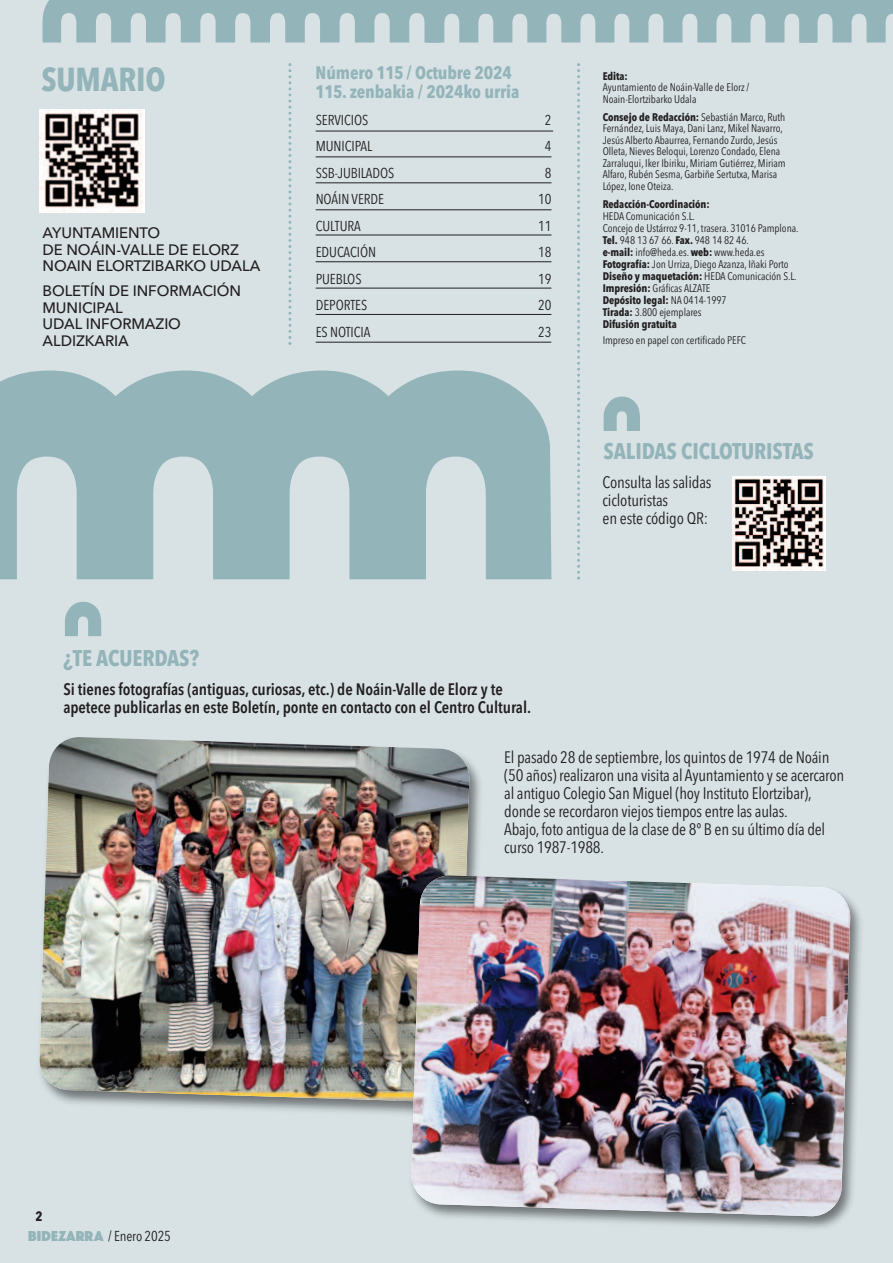
<style>
.page{position:relative;width:893px;height:1263px;background:#d8e2e4}
.page>*{position:absolute;margin:0;border:0;box-sizing:border-box;transform-origin:0 0}
.t1{font:700 33px "Avenir Next Condensed";letter-spacing:-.005em;color:#93b4b9}
.t2{font:700 22.5px "Avenir Next Condensed";letter-spacing:-.005em;color:#93b4b9}
.t3{font:700 18px/19.5px "Avenir Next Condensed";letter-spacing:-.01em;color:#93b4b9}
.t4{font:16.5px/18px "Avenir Next Condensed";letter-spacing:-.015em;color:#231f20}
.t5{font:600 16.5px/18px "Avenir Next Condensed";letter-spacing:-.005em;color:#231f20}
.t6{font:500 15px/16.5px "Avenir Next";letter-spacing:-.005em;color:#231f20}
.t7{font:14.25px/26.5px "Avenir Next Condensed";letter-spacing:-.005em;color:#231f20}
.t8{font:700 13.5px "Avenir Next Condensed";color:#231f20}
.t9{font:10.95px/12px "Avenir Next Condensed";letter-spacing:-.005em;color:#231f20}
.t10{font:700 10.95px "Avenir Next Condensed";letter-spacing:-.005em;color:#231f20}
.s1{font-weight:700}
.s2{font-family:"Phosphate Solid";font-size:15px;color:#93b4b9}
</style>
<div class="page">
<img style="left:39px;top:110px;width:106px;height:102px">
<hr style="left:316px;top:131px;width:237px;height:1px;background:#231f20">
<hr style="left:316px;top:157px;width:235px;height:1px;background:#231f20">
<hr style="left:316px;top:183px;width:235px;height:1px;background:#231f20">
<hr style="left:316px;top:210px;width:235px;height:1px;background:#231f20">
<hr style="left:316px;top:235px;width:235px;height:1px;background:#231f20">
<hr style="left:316px;top:261px;width:235px;height:1px;background:#231f20">
<hr style="left:316px;top:288px;width:235px;height:1px;background:#231f20">
<img style="left:68px;top:762px;width:412px;height:352px">
<img style="left:39px;top:737px;width:431px;height:365px">
<img style="left:732px;top:476px;width:93px;height:95px">
<svg style="left:43px;top:0;width:850px;height:43px"></svg>
<svg style="left:65px;top:602px;width:36px;height:34px"></svg>
<svg style="left:604px;top:397px;width:36px;height:34px"></svg>
<svg style="left:0;top:370px;width:551px;height:209px;fill:#93b4b9"></svg>
<svg style="left:577px;top:63px;width:3px;height:517px"></svg>
<svg style="left:288px;top:63px;width:3px;height:282px"></svg>
<hr style="left:316px;top:314px;width:235px;height:1px;background:#231f20">
<hr style="left:316px;top:342px;width:235px;height:1px;background:#231f20">
<img style="left:403px;top:868px;width:458px;height:361px">
<img style="left:411px;top:875px;width:440px;height:342px">
<h1 class="t1" style="left:41px;top:59px;width:126px">SUMARIO</h1>
<h3 class="t6" style="left:42px;top:224px;width:219px">AYUNTAMIENTO<br>DE NOÁIN-VALLE DE ELORZ<br>NOAIN ELORTZIBARKO UDALA</h3>
<h3 class="t6" style="left:42px;top:282px;width:200px">BOLETÍN DE INFORMACIÓN<br>MUNICIPAL<br>UDAL INFORMAZIO<br>ALDIZKARIA</h3>
<h2 class="t2" style="left:63px;top:645px;width:137px">¿TE ACUERDAS?</h2>
<h3 class="t3" style="left:316px;top:63px;width:205px">Número 115 / Octubre 2024<br>115. zenbakia / 2024ko urria</h3>
<h3 class="t7" style="left:316px;top:106px;width:80px">SERVICIOS<br>MUNICIPAL<br>SSB-JUBILADOS<br>NOÁIN VERDE<br>CULTURA<br>EDUCACIÓN<br>PUEBLOS<br>DEPORTES<br>ES NOTICIA</h3>
<h3 class="t7" style="left:538px;top:106px;width:15px;text-align:center">2<br>4<br>8<br>10<br>11<br>18<br>19<br>20<br>23</h3>
<p class="t10" style="left:603px;top:70px;width:27px">Edita:</p>
<p class="t9" style="left:603px;top:81px;width:148px;line-height:11.2px">Ayuntamiento de Noáin-Valle de Elorz /<br>Noain-Elortzibarko Udala</p>
<p class="t9" style="left:603px;top:110px;width:184px;line-height:11.6px"><span class="s1">Consejo de Redacción:</span> Sebastián Marco, Ruth Fernández,Luis Maya, Dani Lanz, Mikel Navarro, Jesús Alberto Abaurrea,Fernando Zurdo,Jesús Olleta, Nieves Beloqui,Lorenzo Condado, Elena Zarraluqui, Iker Ibiriku, Miriam Gutiérrez, Miriam Alfaro, Rubén Sesma, Garbiñe Sertutxa, Marisa López, Ione Oteiza.</p>
<p class="t10" style="left:603px;top:198px;width:109px">Redacción-Coordinación:</p>
<p class="t9" style="left:603px;top:210px;width:197px">HEDA Comunicación S.L.<br>Concejo de Ustárroz 9-11, trasera. 31016 Pamplona.<br><span class="s1">Tel.</span> 948 13 67 66. <span class="s1">Fax.</span> 948 14 82 46.<br><span class="s1">e-mail:</span> info@heda.es.<span class="s1">web:</span> www.heda.es <span class="s1">Fotografía:</span> Jon Urriza, Diego Azanza, Iñaki Porto <span class="s1">Diseño y maquetación:</span> HEDA Comunicación S.L.<br><span class="s1">Impresión:</span> Gráficas ALZATE<br><span class="s1">Depósito legal:</span> NA 0414-1997<br><span class="s1">Tirada:</span> 3.800 ejemplares<br><span class="s1">Difusión gratuita</span></p>
<p class="t9" style="left:603px;top:333px;width:145px">Impreso en papel con certificado PEFC</p>
<h2 class="t2" style="left:604px;top:437px;width:212px">SALIDAS CICLOTURISTAS</h2>
<h3 class="t4" style="left:603px;top:472px;width:110px">Consulta las salidas cicloturistas<br>en este código QR:</h3>
<h3 class="t5" style="left:63px;top:680px;width:469px">Si tienes fotografías (antiguas, curiosas, etc.) de Noáin-Valle de Elorz y te apetece publicarlas en este Boletín, ponte en contacto con el Centro Cultural.</h3>
<p class="t4" style="left:504px;top:748px;width:341px">El pasado 28 de septiembre, los quintos de 1974 de Noáin (50 años) realizaron una visita al Ayuntamiento y se acercaron al antiguo Colegio San Miguel (hoy Instituto Elortzibar), donde se recordaron viejos tiempos entre las aulas.<br>Abajo, foto antigua de la clase de 8º B en su último día del curso 1987-1988.</p>
<p class="t8" style="left:35px;top:1207px;width:9px">2</p>
<h3 class="t7" style="left:28px;top:1222px;width:144px"><span class="s2">BIDEZARRA</span> / Enero 2025</h3>
</div>
